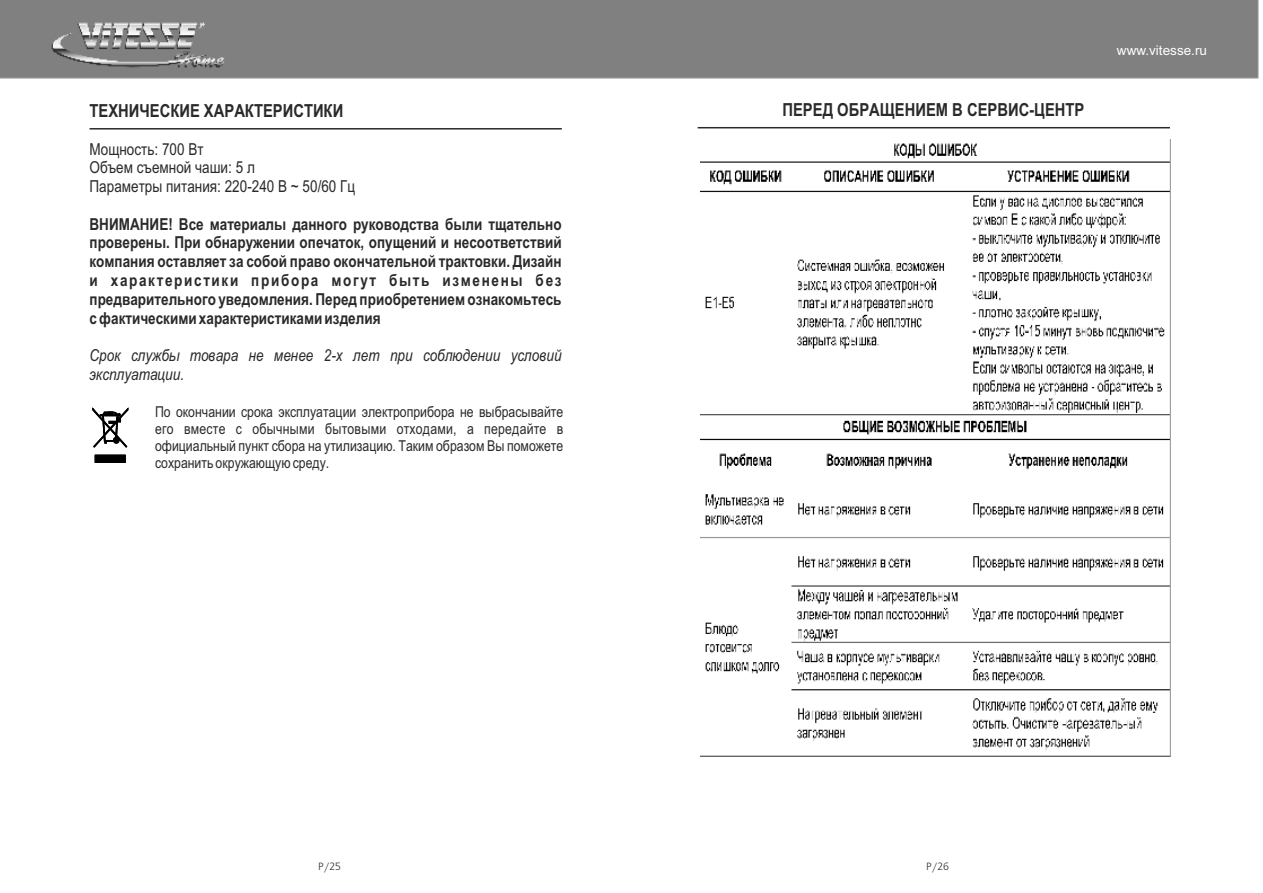
<style>
.page{position:relative;width:1263px;height:893px;background:#fff}
.page>*{position:absolute;margin:0;border:0;box-sizing:border-box;transform-origin:0 0}
.t1{font:700 18px "Arial Narrow";color:#2b2a29}
.t2{font:700 16.5px/18.9px "Arial Narrow";color:#2b2a29;text-align:justify}
.t3{font:16.5px/18.8px "Arial Narrow";color:#2b2a29}
.t4{font:italic 16.5px/18.6px "Arial Narrow";color:#2b2a29}
.t5{font:15px/17px "Arial Narrow";color:#2b2a29;text-align:justify}
.t6{font:13.5px "Arial";color:#fefefe}
.t7{font:10.5px "Ukrainian Free Set";color:#2b2a29}
</style>
<div class="page">
<div style="left:0;top:0;width:1259px;height:78px;background:#808080"></div>
<img style="left:700px;top:139px;width:470px;height:618px">
<hr style="left:698px;top:127px;width:472px;height:1px;background:#2b2a29">
<hr style="left:90px;top:128px;width:472px;height:2px;background:#2b2a29">
<svg style="left:95px;top:455px;width:31px;height:8px"></svg>
<svg style="left:92px;top:408px;width:37px;height:40px"></svg>
<p class="t1" style="left:90px;top:104px;width:255px">ТЕХНИЧЕСКИЕ ХАРАКТЕРИСТИКИ</p>
<p class="t1" style="left:782px;top:103px;width:303px">ПЕРЕД ОБРАЩЕНИЕМ В СЕРВИС-ЦЕНТР</p>
<p class="t3" style="left:90px;top:141px;width:267px">Мощность: 700 Вт<br>Объем съемной чаши: 5 л<br>Параметры питания: 220-240 В ~ 50/60 Гц</p>
<p class="t2" style="left:90px;top:216px;width:474px">ВНИМАНИЕ! Все материалы данного руководства были тщательно проверены. При обнаружении опечаток, опущений и несоответствий компания оставляет за собой право окончательной трактовки. Дизайн и характеристики прибора могут быть изменены без предварительного уведомления. Перед приобретением ознакомьтесь сфактическими характеристиками изделия</p>
<p class="t4" style="left:90px;top:348px;width:474px">Срок службы товара не менее 2-х лет при соблюдении условий эксплуатации.</p>
<p class="t5" style="left:155px;top:405px;width:410px">По окончании срока эксплуатации электроприбора не выбрасывайте его вместе с обычными бытовыми отходами, а передайте в официальный пункт сбора на утилизацию. Таким образом Вы поможете сохранить окружающую среду.</p>
<p class="t6" style="left:1117px;top:45px;width:92px">www.vitesse.ru</p>
<p class="t7" style="left:318px;top:862px;width:24px">P/25</p>
<p class="t7" style="left:926px;top:862px;width:24px">P/26</p>
</div>
